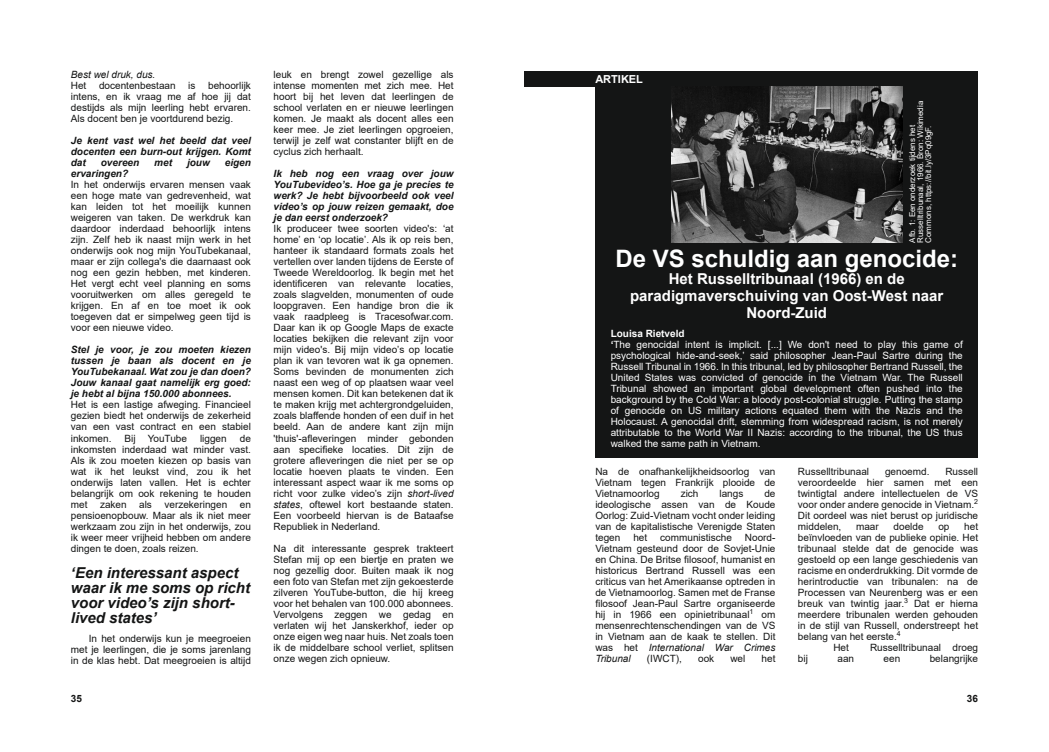
<style>
.page{position:relative;width:1049px;height:752px;background:#fff}
.page>*{position:absolute;margin:0;border:0;box-sizing:border-box;transform-origin:0 0}
.t1{font:700 24px "Arial";color:#fff}
.t2{font:700 15px/17px "Arial";color:#fff;text-align:center}
.t3{font:italic 700 15px/15px "Arial";color:#141515}
.t4{font:700 11px "Arial";color:#fff}
.t5{font:10px/11px "Arial";color:#141515;text-align:justify}
.t6{font:10px/11px "Arial";color:#fff}
.t7{font:italic 700 10px/11px "Arial";color:#141515;text-align:justify}
.t8{font:italic 10px "Arial";color:#141515}
.t9{font:700 10px "Arial";color:#141515}
.t10{font:8px/8px "Arial";color:#fff}
.s1{font-style:italic}
.s2{font-weight:700}
</style>
<div class="page">
<div style="left:595px;top:71px;width:383px;height:386px;background:#141515"></div>
<div style="left:524px;top:71px;width:454px;height:15px;background:#141515"></div>
<img style="left:671px;top:86px;width:231px;height:157px">
<p class="t8" style="left:71px;top:71px;width:86px">Best wel druk, dus.</p>
<p class="t5" style="left:71px;top:81px;width:17px">Het</p>
<p class="t5" style="left:99px;top:81px;width:78px">docentenbestaan</p>
<p class="t5" style="left:188px;top:81px;width:9px">is</p>
<p class="t5" style="left:71px;top:81px;width:182px;text-indent:137px">behoorlĳk intens, en ik vraag me af hoe jĳ dat destĳds als mĳn leerling hebt ervaren.<br>Als docent ben je voortdurend bezig.</p>
<p class="t7" style="left:71px;top:136px;width:182px">Je kent vast wel het beeld dat veel docenten een burn-out krĳgen. Komt dat</p>
<p class="t7" style="left:101px;top:158px;width:40px">overeen</p>
<p class="t7" style="left:154px;top:158px;width:19px">met</p>
<p class="t7" style="left:187px;top:158px;width:24px">jouw</p>
<p class="t7" style="left:225px;top:158px;width:28px">eigen</p>
<p class="t7" style="left:71px;top:169px;width:59px">ervaringen?</p>
<p class="t5" style="left:71px;top:180px;width:182px">In het onderwĳs ervaren mensen vaak een hoge mate van gedrevenheid, wat kan leiden tot het moeilĳk kunnen weigeren van taken. De werkdruk kan daardoor inderdaad behoorlĳk intens zĳn. Zelf heb ik naast mĳn werk in het onderwĳs ook nog mĳn YouTubekanaal, maar er zĳn collega's die daarnaast ook nog een gezin hebben, met kinderen.<br>Het vergt echt veel planning en soms vooruitwerken om alles geregeld te krĳgen. En af en toe moet ik ook toegeven dat er simpelweg geen tĳd is voor een nieuwe video.</p>
<p class="t7" style="left:71px;top:345px;width:182px">Stel je voor, je zou moeten kiezen tussen je baan als docent en je YouTubekanaal. Wat zou je dan doen?<br>Jouw kanaal gaat namelĳk erg goed: je hebt al bĳna 150.000 abonnees.</p>
<p class="t5" style="left:71px;top:400px;width:182px">Het is een lastige afweging. Financieel gezien biedt het onderwĳs de zekerheid van een vast contract en een stabiel inkomen.</p>
<p class="t5" style="left:71px;top:433px;width:182px;text-indent:169px">de inkomsten inderdaad wat minder vast.<br>Als ik zou moeten kiezen op basis van wat ik het leukst vind, zou ik het onderwĳs laten vallen. Het is echter belangrĳk om ook rekening te houden met zaken als verzekeringen en pensioenopbouw. Maar als ik niet meer werkzaam zou zĳn in het onderwĳs, zou ik weer meer vrĳheid hebben om andere dingen te doen, zoals reizen.</p>
<h2 class="t3" style="left:71px;top:566px;width:181px">‘Een interessant aspect waar ik me soms op richt voor video’s zĳn short&shy;lived states’</h2>
<p class="t5" style="left:71px;top:633px;width:182px;text-indent:18px">In het onderwĳs kun je meegroeien met je leerlingen, die je soms jarenlang in de klas hebt. Dat meegroeien is altĳd</p>
<p class="t5" style="left:124px;top:433px;width:64px">Bĳ YouTube</p>
<p class="t5" style="left:200px;top:433px;width:28px">liggen</p>
<p class="t9" style="left:71px;top:694px;width:13px">35</p>
<p class="t5" style="left:274px;top:70px;width:182px">leuk en brengt zowel gezellige als intense momenten met zich mee. Het hoort bĳ het leven dat leerlingen de school verlaten en er nieuwe leerlingen komen. Je maakt als docent alles een keer mee. Je ziet leerlingen opgroeien, terwĳl je zelf wat constanter blĳft en de cyclus zich herhaalt.</p>
<p class="t7" style="left:274px;top:169px;width:182px">Ik heb nog een vraag over jouw YouTubevideo’s. Hoe ga je precies te werk? Je hebt bĳvoorbeeld ook veel video’s op jouw reizen gemaakt, doe je dan eerst onderzoek?</p>
<p class="t5" style="left:274px;top:224px;width:182px">Ik produceer twee soorten video's: ‘at home’ en ‘op locatie’. Als ik op reis ben, hanteer ik standaard formats zoals het vertellen over landen tĳdens de Eerste of Tweede Wereldoorlog. Ik begin met het identificeren van relevante locaties, zoals slagvelden, monumenten of oude loopgraven. Een handige bron die ik vaak raadpleeg is Tracesofwar.com.<br>Daar kan ik op Google Maps de exacte locaties bekĳken die relevant zĳn voor mĳn video's. Bĳ mĳn video’s op locatie plan ik van tevoren wat ik ga opnemen.<br>Soms bevinden de monumenten zich naast een weg of op plaatsen waar veel mensen komen. Dit kan betekenen dat ik te maken krĳg met achtergrondgeluiden, zoals blaffende honden of een duif in het beeld. Aan de andere kant zĳn mĳn 'thuis'-afleveringen minder gebonden aan specifieke locaties. Dit zĳn de grotere afleveringen die niet per se op locatie hoeven plaats te vinden. Een interessant aspect waar ik me soms op richt voor zulke video’s zĳn <span class="s1">short-lived states</span>, oftewel kort bestaande staten.<br>Een voorbeeld hiervan is de Bataafse Republiek in Nederland.</p>
<p class="t5" style="left:274px;top:543px;width:182px">Na dit interessante gesprek trakteert Stefan mĳ op een biertje en praten we nog gezellig door. Buiten maak ik nog een foto van Stefan met zĳn gekoesterde zilveren YouTube-button, die hĳ kreeg voor het behalen van 100.000 abonnees.<br>Vervolgens zeggen we gedag en verlaten wĳ het Janskerkhof, ieder op onze eigen weg naar huis. Net zoals toen ik de middelbare school verliet, splitsen onze wegen zich opnieuw.</p>
<p class="t4" style="left:595px;top:75px;width:49px">ARTIKEL</p>
<p class="t10" style="left:909px;top:243px;width:143px;rotate:-90deg">Afb. 1: Een onderzoek tĳdens het<br>Russelltribunaal, 1966. Bron: Wikimedia<br>Commons, https://bit.ly/3Pq09gF.</p>
<h1 class="t1" style="left:615px;top:250px;width:344px">De VS schuldig aan genocide:</h1>
<h2 class="t2" style="left:630px;top:272px;width:315px">Het Russelltribunaal (1966) en de paradigmaverschuiving van Oost-West naar<br>Noord-Zuid</h2>
<p class="t6" style="left:611px;top:328px;width:354px"><span class="s2">Louisa Rietveld<br>‘</span>The genocidal intent is implicit. [...] We don't need to play this game of psychological hide-and-seek,’ said philosopher Jean-Paul Sartre during the Russell Tribunal in 1966. In this tribunal, led by philosopher Bertrand Russell, the United States was convicted of genocide in the Vietnam War. The Russell Tribunal showed an important global development often pushed into the background by the Cold War: a bloody post-colonial struggle. Putting the stamp of genocide on US military actions equated them with the Nazis and the Holocaust. A genocidal drift, stemming from widespread racism, is not merely attributable to the World War II Nazis: according to the tribunal, the US thus walked the same path in Vietnam.</p>
<p class="t5" style="left:595px;top:466px;width:182px">Na de onafhankelĳkheidsoorlog van Vietnam tegen Frankrĳk plooide de Vietnamoorlog</p>
<p class="t5" style="left:595px;top:488px;width:182px;text-indent:169px">de ideologische assen van de Koude Oorlog: Zuid-Vietnam vocht onder leiding van de kapitalistische Verenigde Staten tegen</p>
<p class="t5" style="left:681px;top:488px;width:19px">zich</p>
<p class="t5" style="left:719px;top:488px;width:25px">langs</p>
<p class="t5" style="left:595px;top:532px;width:182px;text-indent:150px">Noord-Vietnam gesteund door de Sovjet-Unie en China. De Britse filosoof, humanist en historicus Bertrand Russell was een criticus van het Amerikaanse optreden in de Vietnamoorlog. Samen met de Franse filosoof Jean-Paul Sartre organiseerde hĳ in 1966 een opinietribunaal<sup>1</sup> om mensenrechtenschendingen van de VS in Vietnam aan de kaak te stellen. Dit was het <span class="s1">International War Crimes Tribunal</span></p>
<p class="t5" style="left:633px;top:532px;width:15px">het</p>
<p class="t5" style="left:660px;top:532px;width:73px">communistische</p>
<p class="t5" style="left:647px;top:653px;width:36px">(IWCT),</p>
<p class="t5" style="left:698px;top:653px;width:18px">ook</p>
<p class="t5" style="left:730px;top:653px;width:17px">wel</p>
<p class="t5" style="left:761px;top:653px;width:15px">het</p>
<p class="t5" style="left:798px;top:466px;width:182px;text-indent:147px">Russell veroordeelde hier samen met een twintigtal andere intellectuelen de VS voor onder andere genocide in Vietnam.<sup>2<br></sup>Dit oordeel was niet berust op juridische middelen,</p>
<p class="t5" style="left:798px;top:466px;width:73px">Russelltribunaal</p>
<p class="t5" style="left:885px;top:466px;width:46px">genoemd.</p>
<p class="t5" style="left:856px;top:521px;width:24px">maar</p>
<p class="t5" style="left:893px;top:521px;width:32px">doelde</p>
<p class="t5" style="left:938px;top:521px;width:13px">op</p>
<p class="t5" style="left:964px;top:521px;width:15px">het</p>
<p class="t5" style="left:798px;top:532px;width:182px">beïnvloeden van de publieke opinie. Het</p>
<p class="t5" style="left:798px;top:543px;width:182px">tribunaal stelde dat de genocide was</p>
<p class="t5" style="left:798px;top:554px;width:182px">gestoeld op een lange geschiedenis van</p>
<p class="t5" style="left:798px;top:565px;width:182px">racisme en onderdrukking. Dit vormde de</p>
<p class="t5" style="left:798px;top:576px;width:182px">herintroductie van tribunalen: na de</p>
<p class="t5" style="left:798px;top:587px;width:182px">Processen van Neurenberg was er een</p>
<p class="t5" style="left:798px;top:598px;width:182px">breuk van twintig jaar.<sup>3</sup> Dat er hierna</p>
<p class="t5" style="left:798px;top:609px;width:182px">meerdere tribunalen werden gehouden</p>
<p class="t5" style="left:798px;top:620px;width:182px">in de stĳl van Russell, onderstreept het</p>
<p class="t5" style="left:798px;top:631px;width:104px">belang van het eerste.<sup>4</sup></p>
<p class="t5" style="left:833px;top:642px;width:17px">Het</p>
<p class="t5" style="left:870px;top:642px;width:110px">Russelltribunaal droeg</p>
<p class="t5" style="left:798px;top:653px;width:12px">bĳ</p>
<p class="t5" style="left:837px;top:653px;width:18px">aan</p>
<p class="t5" style="left:883px;top:653px;width:18px">een</p>
<p class="t5" style="left:930px;top:653px;width:50px">belangrĳke</p>
<p class="t9" style="left:967px;top:694px;width:13px">36</p>
</div>
